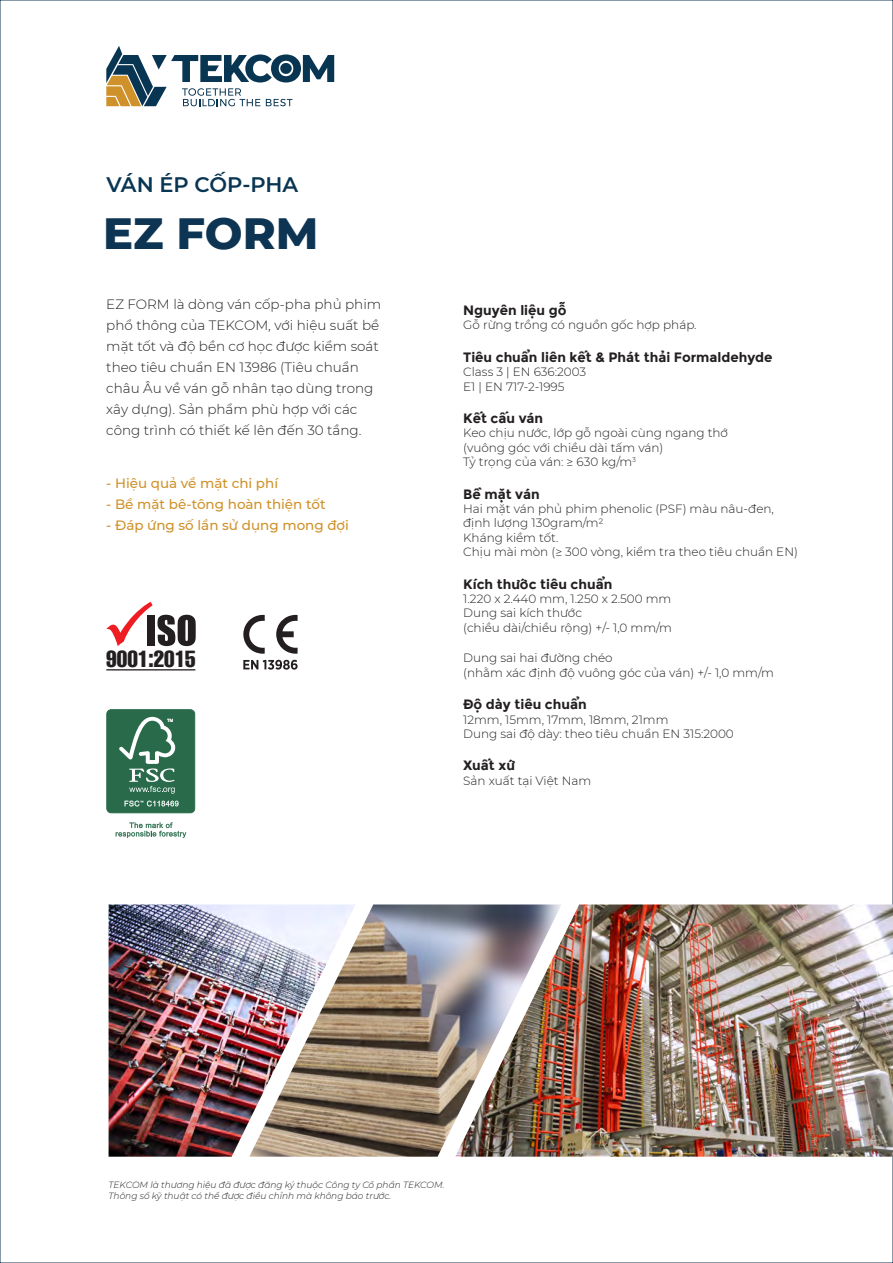
<style>
.page{position:relative;width:893px;height:1263px;background:#fff}
.page>*{position:absolute;margin:0;border:0;box-sizing:border-box;transform-origin:0 0}
.t1{font:800 44.7px "Montserrat";color:#0d3452}
.t2{font:extra-condensed 22.65px "Helvetica";color:#231f20}
.t3{font:600 21px "Montserrat";color:#083552}
.t4{font:300 13.5px/21px "Montserrat";color:#231f20}
.t5{font:700 13.5px "TUV Montserrat";color:#231f20}
.t6{font:500 13.5px "Montserrat";color:#cf9129}
.t7{font:300 12px/14.4px "Montserrat";color:#231f20}
.t8{font:italic 300 9px/10.8px "Montserrat";color:#231f20}
</style>
<div class="page">
<svg style="left:106px;top:46px;width:228px;height:60px"></svg>
<img style="left:109px;top:904px;width:140px;height:253px">
<svg style="left:106px;top:669px;width:89px;height:1px"></svg>
<svg style="left:106px;top:602px;width:90px;height:44px"></svg>
<svg style="left:106px;top:709px;width:89px;height:104px;background:#417b5f"></svg>
<svg style="left:116px;top:822px;width:70px;height:16px"></svg>
<svg style="left:243px;top:615px;width:22px;height:39px"></svg>
<svg style="left:276px;top:615px;width:22px;height:39px"></svg>
<svg style="left:243px;top:660px;width:55px;height:10px"></svg>
<img style="left:249px;top:904px;width:206px;height:253px">
<img style="left:455px;top:904px;width:438px;height:253px">
<h3 class="t3" style="left:106px;top:169px;width:193px">VÁN ÉP CỐP-PHA</h3>
<h1 class="t1" style="left:103px;top:200px;width:217px">EZ FORM</h1>
<p class="t4" style="left:106px;top:293px;width:276px">EZ FORM là dòng ván cốp-pha phủ phim phổ thông của TEKCOM, với hiệu suất bề mặt tốt và độ bền cơ học được kiểm soát theo tiêu chuẩn EN 13986 (Tiêu chuẩn châu Âu về ván gỗ nhân tạo dùng trong xây dựng). Sản phẩm phù hợp với các công trình có thiết kế lên đến 30 tầng.</p>
<p class="t6" style="left:106px;top:474px;width:173px">- Hiệu quả về mặt chi phí</p>
<p class="t6" style="left:106px;top:495px;width:221px">- Bề mặt bê-tông hoàn thiện tốt</p>
<p class="t6" style="left:106px;top:516px;width:244px">- Đáp ứng số lần sử dụng mong đợi</p>
<h2 class="t2" style="left:106px;top:646px;width:91px">9001:2015</h2>
<p class="t5" style="left:463px;top:299px;width:105px">Nguyên liệu gỗ</p>
<p class="t7" style="left:463px;top:318px;width:235px">Gỗ rừng trồng có nguồn gốc hợp pháp.</p>
<p class="t5" style="left:463px;top:346px;width:311px">Tiêu chuẩn liên kết &amp; Phát thải Formaldehyde</p>
<p class="t7" style="left:463px;top:364px;width:125px">Class 3 | EN 636:2003<br>E1 | EN 717-2-1995</p>
<p class="t5" style="left:463px;top:407px;width:82px">Kết cấu ván</p>
<p class="t7" style="left:463px;top:426px;width:266px">Keo chịu nước, lớp gỗ ngoài cùng ngang thớ (vuông góc với chiều dài tấm ván)<br>Tỷ trọng của ván: ≥ 630 kg/m<sup>3</sup></p>
<p class="t5" style="left:463px;top:482px;width:78px">Bề mặt ván</p>
<p class="t7" style="left:463px;top:501px;width:336px">Hai mặt ván phủ phim phenolic (PSF) màu nâu-đen, định lượng 130gram/m2<br>Kháng kiềm tốt.<br>Chịu mài mòn (≥ 300 vòng, kiểm tra theo tiêu chuẩn EN)</p>
<p class="t5" style="left:463px;top:572px;width:151px">Kích thước tiêu chuẩn</p>
<p class="t7" style="left:463px;top:591px;width:210px">1.220 x 2.440 mm, 1.250 x 2.500 mm<br>Dung sai kích thước<br>(chiều dài/chiều rộng) +/- 1,0 mm/m</p>
<p class="t7" style="left:463px;top:651px;width:312px">Dung sai hai đường chéo<br>(nhằm xác định độ vuông góc của ván) +/- 1,0 mm/m</p>
<p class="t5" style="left:463px;top:693px;width:125px">Độ dày tiêu chuẩn</p>
<p class="t7" style="left:463px;top:712px;width:272px">12mm, 15mm, 17mm, 18mm, 21mm<br>Dung sai độ dày: theo tiêu chuẩn EN 315:2000</p>
<p class="t5" style="left:463px;top:754px;width:53px">Xuất xứ</p>
<p class="t7" style="left:463px;top:773px;width:130px">Sản xuất tại Việt Nam</p>
<p class="t8" style="left:109px;top:1179px;width:337px">TEKCOM là thương hiệu đã được đăng ký thuộc Công ty Cổ phẩn TEKCOM.<br>Thông số kỹ thuật có thể được điều chỉnh mà không báo trước.</p>
</div>
